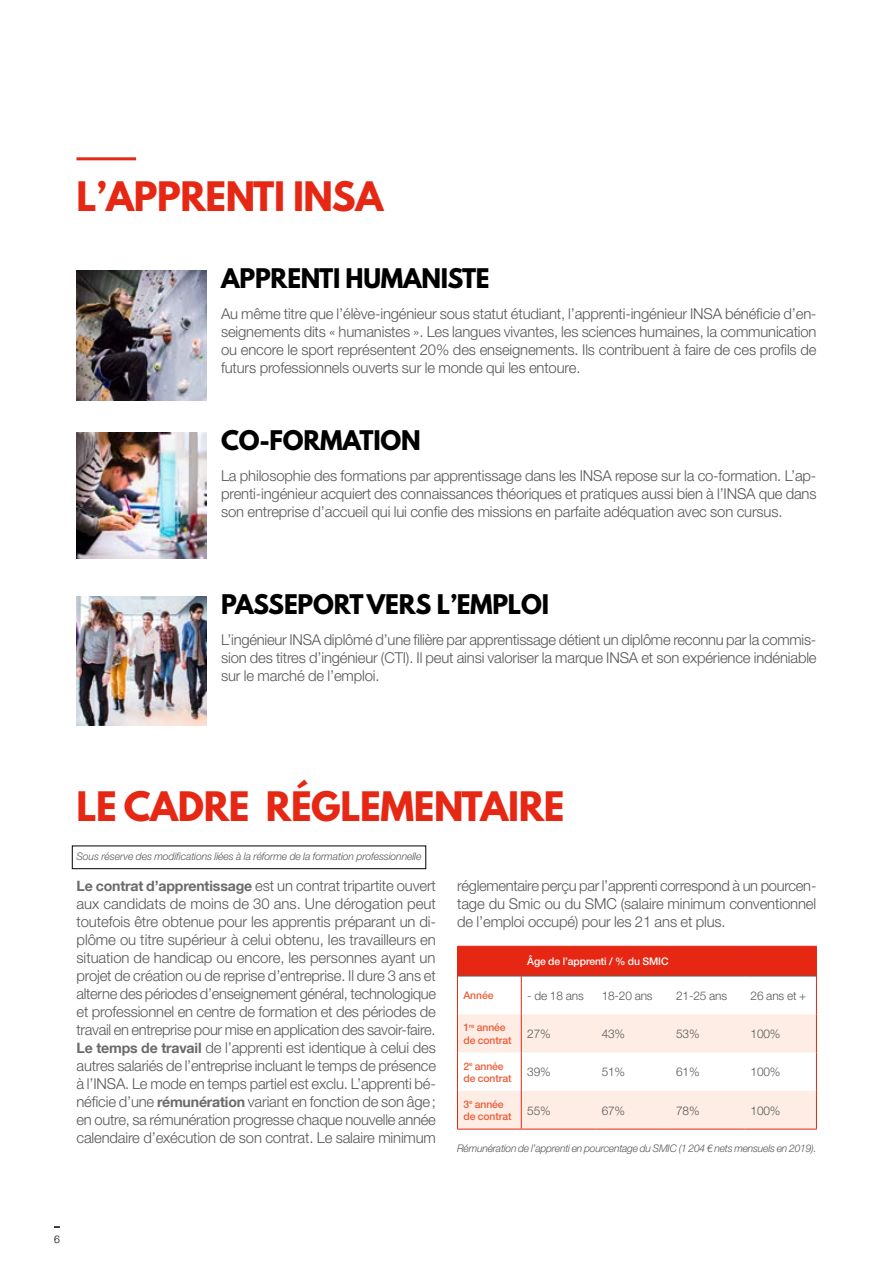
<style>
.page{position:relative;width:893px;height:1263px;background:#fff}
.page>*{position:absolute;margin:0;border:0;box-sizing:border-box;transform-origin:0 0}
.Titre_-_1_bis{font:700 36px "League Spartan";letter-spacing:-.01em;color:#e52713}
.titres{font:700 36px "League Spartan";letter-spacing:-.01em;color:#e52713}
.Titre_-_N2{font:700 24px "League Spartan";letter-spacing:-.01em;color:#000}
.texte_courant{font:300 15px/18px "Helvetica Neue LT";letter-spacing:-.01em;color:#575756;text-align:justify}
.t1{font:300 12px "Helvetica Neue LT";letter-spacing:-.01em;color:#575756}
.Style_de_paragraphe{font:italic 300 10.5px "Helvetica Neue LT";letter-spacing:-.01em;color:#575756}
.légendes{font:italic 300 10.5px "Helvetica Neue LT";letter-spacing:-.02em;color:#575756}
.t2{font:500 10.5px/12.6px "Helvetica Neue LT";letter-spacing:-.01em;color:#eb5c37}
.t3{font:500 10.5px "Helvetica Neue LT";letter-spacing:-.01em;color:#fff}
.t4{font:300 10.5px "Helvetica Neue LT";color:#000}
.s1{font-family:"Helvetica Neue LT Com";font-weight:700;font-size:14.25px;color:#6b6b6a}
</style>
<div class="page">
<hr style="left:76px;top:157px;width:60px;height:3px;background:#e52713">
<div style="left:72px;top:846px;width:354px;height:23px;border:1px solid #000"></div>
<svg style="left:458px;top:1014px;width:358px;height:115px"></svg>
<hr style="left:521px;top:976px;width:1px;height:38px;background:#e52713">
<hr style="left:521px;top:1014px;width:1px;height:38px;background:#e52713">
<hr style="left:521px;top:1052px;width:1px;height:39px;background:#e52713">
<hr style="left:521px;top:1091px;width:1px;height:38px;background:#e52713">
<div style="left:457px;top:946px;width:360px;height:30px;background:#e52713"></div>
<hr style="left:458px;top:976px;width:63px;height:1px;background:#5f5e5e">
<hr style="left:457px;top:976px;width:1px;height:38px;background:#e52713">
<hr style="left:457px;top:1014px;width:1px;height:38px;background:#e52713">
<hr style="left:457px;top:1052px;width:1px;height:39px;background:#e52713">
<hr style="left:457px;top:1091px;width:1px;height:38px;background:#e52713">
<hr style="left:457px;top:1129px;width:64px;height:1px;background:#e52713">
<hr style="left:521px;top:976px;width:75px;height:1px;background:#5f5e5e">
<hr style="left:596px;top:976px;width:74px;height:1px;background:#5f5e5e">
<hr style="left:670px;top:976px;width:74px;height:1px;background:#5f5e5e">
<hr style="left:744px;top:976px;width:72px;height:1px;background:#5f5e5e">
<hr style="left:816px;top:976px;width:1px;height:38px;background:#e52713">
<hr style="left:816px;top:1014px;width:1px;height:38px;background:#e52713">
<hr style="left:816px;top:1052px;width:1px;height:39px;background:#e52713">
<hr style="left:816px;top:1091px;width:1px;height:38px;background:#e52713">
<hr style="left:521px;top:1129px;width:75px;height:1px;background:#e52713">
<hr style="left:596px;top:1129px;width:74px;height:1px;background:#e52713">
<hr style="left:670px;top:1129px;width:74px;height:1px;background:#e52713">
<hr style="left:744px;top:1129px;width:73px;height:1px;background:#e52713">
<img style="left:77px;top:270px;width:130px;height:130px">
<img style="left:77px;top:432px;width:129px;height:126px">
<img style="left:77px;top:596px;width:129px;height:130px">
<svg style="left:54px;top:1226px;width:6px;height:2px"></svg>
<p class="titres" style="left:76px;top:169px;width:308px">L’APPRENTI INSA</p>
<p class="Titre_-_N2" style="left:221px;top:260px;width:270px">APPRENTI HUMANISTE</p>
<p class="texte_courant" style="left:221px;top:305px;width:597px">Au même titre que l’élève-ingénieur sous statut étudiant, l’apprenti-ingénieur INSA bénéficie d’en&shy;seignements dits « humanistes ». Les langues vivantes, les sciences humaines, la communication ou encore le sport représentent 20% des enseignements. Ils contribuent à faire de ces profils de futurs professionnels ouverts sur le monde qui les entoure.</p>
<p class="Titre_-_N2" style="left:221px;top:422px;width:201px">CO-FORMATION</p>
<p class="texte_courant" style="left:221px;top:466px;width:597px">La philosophie des formations par apprentissage dans les INSA repose sur la co-formation. L’ap&shy;prenti-ingénieur acquiert des connaissances théoriques et pratiques aussi bien à l’INSA que dans son entreprise d’accueil qui lui confie des missions en parfaite adéquation avec son cursus.</p>
<p class="Titre_-_N2" style="left:221px;top:586px;width:329px">PASSEPORT VERS L’EMPLOI</p>
<p class="texte_courant" style="left:221px;top:630px;width:597px">L’ingénieur INSA diplômé d’une filière par apprentissage détient un diplôme reconnu par la commis&shy;sion des titres d’ingénieur (CTI). Il peut ainsi valoriser la marque INSA et son expérience indéniable sur le marché de l’emploi.</p>
<p class="Titre_-_1_bis" style="left:77px;top:778px;width:489px">LE CADRE RÉGLEMENTAIRE</p>
<p class="Style_de_paragraphe" style="left:77px;top:850px;width:346px">Sous réserve des modifications liées à la réforme de la formation professionnelle</p>
<p class="texte_courant" style="left:77px;top:876px;width:361px"><span class="s1">Le contrat d’apprentissage</span> est un contrat tripartite ouvert aux candidats de moins de 30 ans. Une dérogation peut toutefois être obtenue pour les apprentis préparant un di&shy;plôme ou titre supérieur à celui obtenu, les travailleurs en situation de handicap ou encore, les personnes ayant un projet de création ou de reprise d’entreprise. Il dure 3 ans et alterne des périodes d’enseignement général, technologique et professionnel en centre de formation et des périodes de travail en entreprise pour mise en application des savoir-faire.<br><span class="s1">Le temps de travail</span> de l’apprenti est identique à celui des autres salariés de l’entreprise incluant le temps de présence à l’INSA. Le mode en temps partiel est exclu. L’apprenti bé&shy;néficie d’une <span class="s1">rémunération</span> variant en fonction de son âge; en outre, sa rémunération progresse chaque nouvelle année calendaire d’exécution de son contrat. Le salaire minimum</p>
<p class="texte_courant" style="left:457px;top:876px;width:361px">réglementaire perçu par l’apprenti correspond à un pourcen&shy;tage du Smic ou du SMC (salaire minimum conventionnel de l’emploi occupé) pour les 21 ans et plus.</p>
<p class="t3" style="left:527px;top:955px;width:143px">Âge de l’apprenti / % du SMIC</p>
<p class="t2" style="left:463px;top:989px;width:31px">Année</p>
<p class="t1" style="left:527px;top:988px;width:58px">- de 18 ans</p>
<p class="t1" style="left:602px;top:988px;width:53px">18-20 ans</p>
<p class="t1" style="left:676px;top:988px;width:53px">21-25 ans</p>
<p class="t1" style="left:750px;top:988px;width:57px">26 ans et +</p>
<p class="t2" style="left:463px;top:1021px;width:49px">1<sup>re</sup> année de contrat</p>
<p class="t1" style="left:527px;top:1026px;width:25px">27%</p>
<p class="t1" style="left:602px;top:1026px;width:25px">43%</p>
<p class="t1" style="left:676px;top:1026px;width:25px">53%</p>
<p class="t1" style="left:750px;top:1026px;width:31px">100%</p>
<p class="t2" style="left:463px;top:1059px;width:49px">2<sup>e</sup> année de contrat</p>
<p class="t1" style="left:527px;top:1065px;width:25px">39%</p>
<p class="t1" style="left:602px;top:1065px;width:25px">51%</p>
<p class="t1" style="left:676px;top:1065px;width:25px">61%</p>
<p class="t1" style="left:750px;top:1065px;width:31px">100%</p>
<p class="t2" style="left:463px;top:1097px;width:49px">3<sup>e</sup> année de contrat</p>
<p class="t1" style="left:527px;top:1103px;width:25px">55%</p>
<p class="t1" style="left:602px;top:1103px;width:25px">67%</p>
<p class="t1" style="left:676px;top:1103px;width:25px">78%</p>
<p class="t1" style="left:750px;top:1103px;width:31px">100%</p>
<p class="légendes" style="left:457px;top:1142px;width:361px">Rémunération de l’apprenti en pourcentage du SMIC (1 204 € nets mensuels en 2019).</p>
<p class="t4" style="left:54px;top:1232px;width:7px">6</p>
</div>
